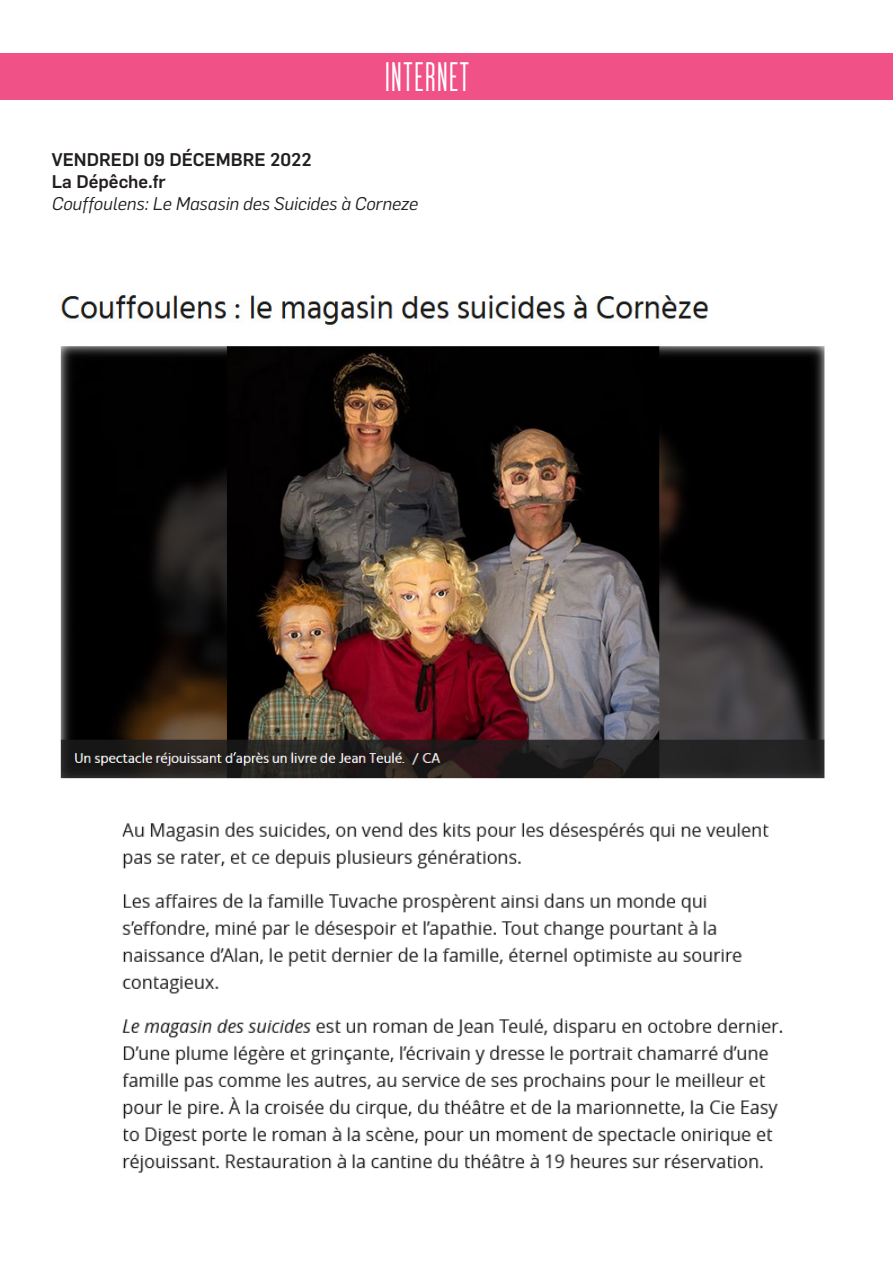
<style>
.page{position:relative;width:893px;height:1263px;background:#fff}
.page>*{position:absolute;margin:0;border:0;box-sizing:border-box;transform-origin:0 0}
.t1{font:500 36px "Cactus";letter-spacing:.02em;color:#fff}
.t2{font:italic 18px "Flama";color:#231f20}
.t3{font:500 18px "Flama";color:#231f20}
</style>
<div class="page">
<div style="left:0;top:53px;width:893px;height:46px;background:#f05187"></div>
<img style="left:58px;top:294px;width:767px;height:485px">
<img style="left:122px;top:822px;width:661px;height:351px">
<p class="t1" style="left:385px;top:53px;width:86px">INTERNET</p>
<p class="t3" style="left:52px;top:147px;width:261px">VENDREDI 09 DÉCEMBRE 2022</p>
<p class="t3" style="left:52px;top:169px;width:116px">La Dépêche.fr</p>
<p class="t2" style="left:52px;top:191px;width:368px">Couffoulens: Le Masasin des Suicides à Corneze</p>
</div>
